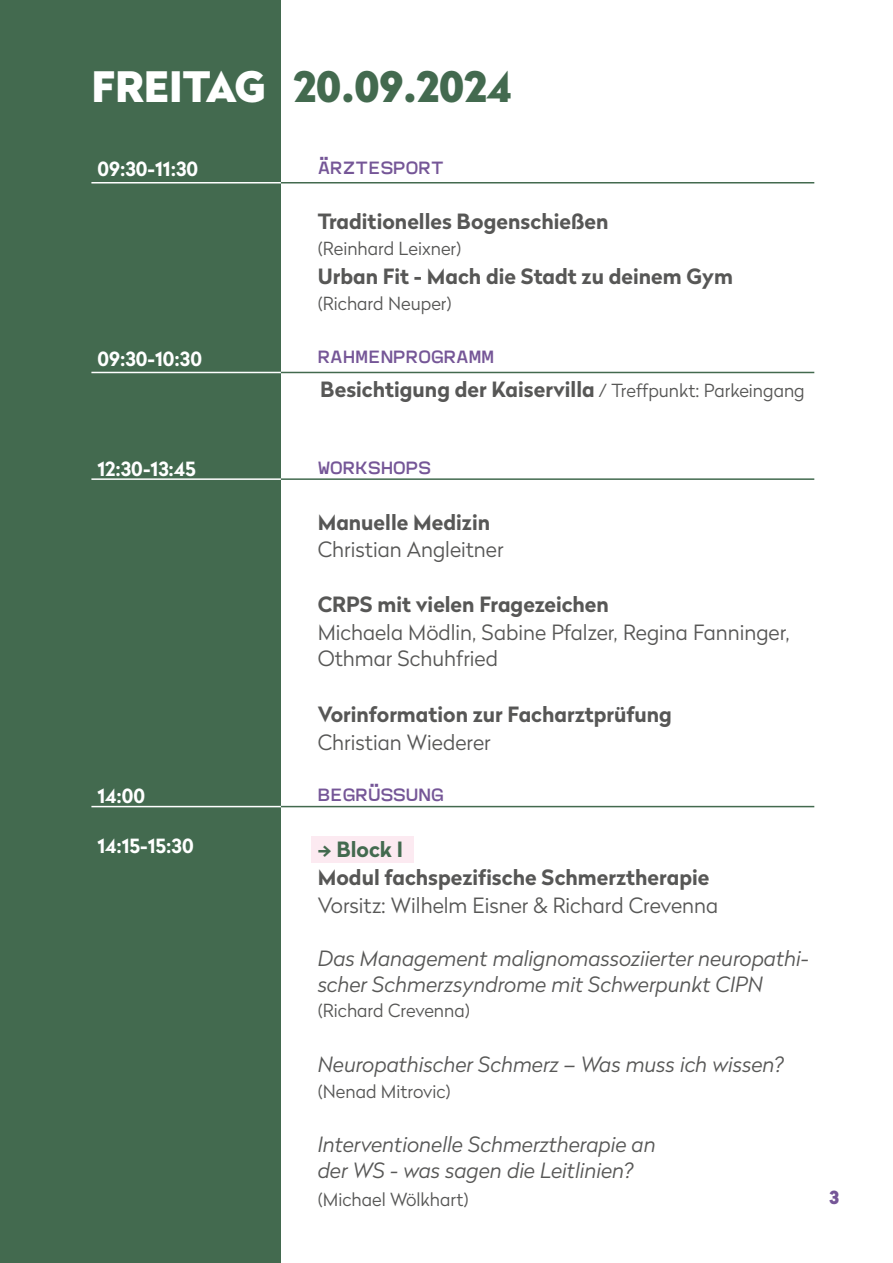
<style>
.page{position:relative;width:893px;height:1263px;background:#fff}
.page>*{position:absolute;margin:0;border:0;box-sizing:border-box;transform-origin:0 0}
.t1{font:900 41.85px "Radikal";color:#436a4f}
.t2{font:700 21px "Radikal";color:#575756}
.t3{font:italic 300 21px/25.5px "Radikal";color:#575756}
.t4{font:300 21px/25.5px "Radikal";color:#575756}
.t5{font:500 21px "Compagnon";color:#755697}
.t6{font:700 21px "Radikal";color:#436a4f}
.t7{font:700 19.5px "Radikal";color:#fff}
.t8{font:300 18px "Radikal";color:#575756}
.t9{font:900 18px "Radikal";color:#755697}
.s1{color:#fff}
.s2{font-weight:300;font-size:18px}
</style>
<div class="page">
<div style="left:312px;top:836px;width:102px;height:27px;background:#fceaf1"></div>
<div style="left:0;top:0;width:281px;height:1263px;background:#436a4f"></div>
<hr style="left:91px;top:182px;width:723px;height:1px;background:#fff">
<hr style="left:281px;top:182px;width:533px;height:1px;background:#436a4f">
<hr style="left:91px;top:478px;width:723px;height:2px;background:#fff">
<hr style="left:281px;top:478px;width:533px;height:2px;background:#436a4f">
<hr style="left:91px;top:806px;width:723px;height:1px;background:#fff">
<hr style="left:281px;top:806px;width:533px;height:1px;background:#436a4f">
<hr style="left:91px;top:372px;width:723px;height:1px;background:#fff">
<hr style="left:281px;top:372px;width:533px;height:1px;background:#436a4f">
<h1 class="t1" style="left:91px;top:56px;width:422px"><span class="s1">FREITAG</span> 20.09.2024</h1>
<p class="t7" style="left:97px;top:155px;width:102px">09:30-11:30</p>
<p class="t5" style="left:318px;top:154px;width:127px">ÄRZTESPORT</p>
<p class="t2" style="left:318px;top:207px;width:292px">Traditionelles Bogenschießen</p>
<p class="t8" style="left:318px;top:236px;width:145px">(Reinhard Leixner)</p>
<p class="t2" style="left:318px;top:261px;width:417px">Urban Fit - Mach die Stadt zu deinem Gym</p>
<p class="t8" style="left:318px;top:291px;width:135px">(Richard Neuper)</p>
<p class="t7" style="left:97px;top:345px;width:106px">09:30-10:30</p>
<p class="t5" style="left:318px;top:344px;width:178px">RAHMENPROGRAMM</p>
<p class="t2" style="left:320px;top:375px;width:486px">Besichtigung der Kaiservilla <span class="s2">/ Treffpunkt: Parkeingang</span></p>
<p class="t7" style="left:97px;top:455px;width:100px">12:30-13:45</p>
<p class="t5" style="left:318px;top:454px;width:115px">WORKSHOPS</p>
<p class="t2" style="left:318px;top:507px;width:174px">Manuelle Medizin</p>
<p class="t4" style="left:318px;top:536px;width:187px">Christian Angleitner</p>
<p class="t2" style="left:318px;top:589px;width:293px">CRPS mit vielen Fragezeichen</p>
<p class="t4" style="left:318px;top:619px;width:474px">Michaela Mödlin, Sabine Pfalzer, Regina Fanninger,<br>Othmar Schuhfried</p>
<p class="t2" style="left:318px;top:699px;width:356px">Vorinformation zur Facharztprüfung</p>
<p class="t4" style="left:318px;top:728px;width:174px">Christian Wiederer</p>
<p class="t7" style="left:97px;top:782px;width:49px">14:00</p>
<p class="t5" style="left:318px;top:781px;width:127px">BEGRÜSSUNG</p>
<p class="t7" style="left:97px;top:831px;width:98px">14:15-15:30</p>
<p class="t6" style="left:318px;top:834px;width:87px">-&gt; Block I</p>
<p class="t2" style="left:318px;top:862px;width:393px">Modul fachspezifische Schmerztherapie</p>
<p class="t4" style="left:318px;top:891px;width:402px">Vorsitz: Wilhelm Eisner &amp; Richard Crevenna</p>
<p class="t3" style="left:318px;top:945px;width:493px">Das Management malignomassoziierter neuropathi&shy;scher Schmerzsyndrome mit Schwerpunkt CIPN</p>
<p class="t8" style="left:318px;top:998px;width:154px">(Richard Crevenna)</p>
<p class="t3" style="left:318px;top:1051px;width:467px">Neuropathischer Schmerz – Was muss ich wissen?</p>
<p class="t8" style="left:318px;top:1078px;width:134px">(Nenad Mitrovic)</p>
<p class="t3" style="left:318px;top:1131px;width:339px">Interventionelle Schmerztherapie an der WS - was sagen die Leitlinien?</p>
<p class="t8" style="left:318px;top:1186px;width:152px">(Michael Wölkhart)</p>
<p class="t9" style="left:829px;top:1184px;width:11px">3</p>
</div>
